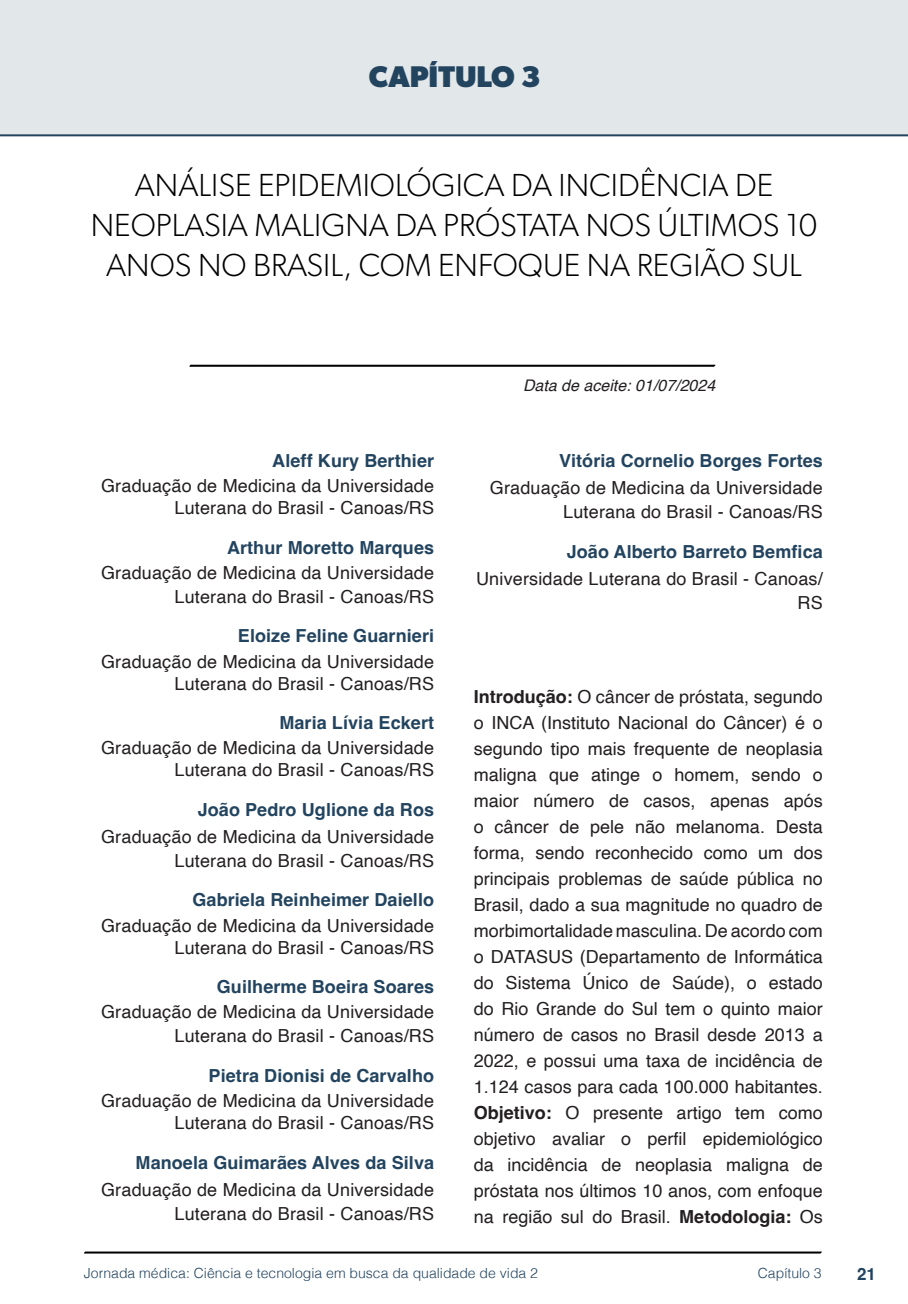
<style>
.page{position:relative;width:908px;height:1304px;background:#fff}
.page>*{position:absolute;margin:0;border:0;box-sizing:border-box;transform-origin:0 0}
.nome_artigos{font:300 32px/40px "Gibson";color:#000;text-align:center}
.capítulos{font:700 30px "Gibson";color:#23445f}
.Resumos_e_PC_TXT{font:18px/26px "Helvetica";color:#231f20;text-align:justify}
.info_autores{font:18px/24px "Helvetica";letter-spacing:.01em;color:#231f20;text-align:right}
.nome_autores{font:700 18px "Helvetica";letter-spacing:.005em;color:#23445f}
.t1{font:700 16.8px "Helvetica";color:#23445f}
.t2{font:italic 16px "Helvetica";color:#231f20}
.t3{font:300 14px "Helvetica";color:#23445f}
.s1{font-weight:700}
</style>
<div class="page">
<svg style="left:84px;top:1251px;width:737px;height:3px;background:#515151"></svg>
<div style="left:0;top:0;width:907px;height:136px;background:#e2e7e9"></div>
<svg style="left:189px;top:364px;width:526px;height:3px;background:#4f4f4f"></svg>
<div style="left:44px;top:72px;width:68px;height:61px;background:#e2e7e9"></div>
<p class="capítulos" style="left:369px;top:58px;width:173px">CAPÍTULO 3</p>
<p class="nome_artigos" style="left:91px;top:164px;width:727px">ANÁLISE EPIDEMIOLÓGICA DA INCIDÊNCIA DE<br>NEOPLASIA MALIGNA DA PRÓSTATA NOS ÚLTIMOS 10<br>ANOS NO BRASIL, COM ENFOQUE NA REGIÃO SUL</p>
<p class="nome_autores" style="left:272px;top:450px;width:163px">Aleff Kury Berthier</p>
<p class="info_autores" style="left:101px;top:476px;width:334px;line-height:22px">Graduação de Medicina da Universidade<br>Luterana do Brasil - Canoas/RS</p>
<p class="nome_autores" style="left:227px;top:536px;width:208px">Arthur Moretto Marques</p>
<p class="info_autores" style="left:101px;top:561px;width:334px">Graduação de Medicina da Universidade<br>Luterana do Brasil - Canoas/RS</p>
<p class="nome_autores" style="left:238px;top:625px;width:198px">Eloize Feline Guarnieri</p>
<p class="info_autores" style="left:101px;top:651px;width:334px;line-height:22px">Graduação de Medicina da Universidade<br>Luterana do Brasil - Canoas/RS</p>
<p class="nome_autores" style="left:279px;top:712px;width:156px">Maria Lívia Eckert</p>
<p class="info_autores" style="left:101px;top:738px;width:334px;line-height:22px">Graduação de Medicina da Universidade<br>Luterana do Brasil - Canoas/RS</p>
<p class="nome_autores" style="left:198px;top:798px;width:238px">João Pedro Uglione da Ros</p>
<p class="info_autores" style="left:101px;top:825px;width:334px">Graduação de Medicina da Universidade<br>Luterana do Brasil - Canoas/RS</p>
<p class="nome_autores" style="left:192px;top:889px;width:243px">Gabriela Reinheimer Daiello</p>
<p class="info_autores" style="left:101px;top:915px;width:334px;line-height:22px">Graduação de Medicina da Universidade<br>Luterana do Brasil - Canoas/RS</p>
<p class="nome_autores" style="left:217px;top:976px;width:219px">Guilherme Boeira Soares</p>
<p class="info_autores" style="left:101px;top:1001px;width:334px">Graduação de Medicina da Universidade<br>Luterana do Brasil - Canoas/RS</p>
<p class="nome_autores" style="left:208px;top:1064px;width:227px">Pietra Dionisi de Carvalho</p>
<p class="info_autores" style="left:101px;top:1090px;width:334px;line-height:22px">Graduação de Medicina da Universidade<br>Luterana do Brasil - Canoas/RS</p>
<p class="nome_autores" style="left:135px;top:1151px;width:300px">Manoela Guimarães Alves da Silva</p>
<p class="info_autores" style="left:101px;top:1178px;width:334px">Graduação de Medicina da Universidade<br>Luterana do Brasil - Canoas/RS</p>
<p class="t2" style="left:523px;top:373px;width:194px">Data de aceite: 01/07/2024</p>
<p class="nome_autores" style="left:559px;top:450px;width:265px">Vitória Cornelio Borges Fortes</p>
<p class="info_autores" style="left:489px;top:477px;width:334px">Graduação de Medicina da Universidade<br>Luterana do Brasil - Canoas/RS</p>
<p class="nome_autores" style="left:566px;top:540px;width:257px">João Alberto Barreto Bemfica</p>
<p class="info_autores" style="left:476px;top:567px;width:348px">Universidade Luterana do Brasil - Canoas/<br>RS</p>
<p class="Resumos_e_PC_TXT" style="left:473px;top:684px;width:350px"><span class="s1">Introdução:</span> O câncer de próstata, segundo o INCA (Instituto Nacional do Câncer) é o segundo tipo mais frequente de neoplasia maligna que atinge o homem, sendo o maior número de casos, apenas após o câncer de pele não melanoma. Desta forma, sendo reconhecido como um dos principais problemas de saúde pública no Brasil, dado a sua magnitude no quadro de morbimortalidade masculina. De acordo com o DATASUS (Departamento de Informática do Sistema Único de Saúde), o estado do Rio Grande do Sul tem o quinto maior número de casos no Brasil desde 2013 a 2022, e possui uma taxa de incidência de 1.124 casos para cada 100.000 habitantes.<br><span class="s1">Objetivo:</span> O presente artigo tem como objetivo avaliar o perfil epidemiológico da incidência de neoplasia maligna de próstata nos últimos 10 anos, com enfoque na região sul do Brasil. <span class="s1">Metodologia:</span> Os</p>
<p class="t3" style="left:84px;top:1261px;width:455px">Jornada médica: Ciência e tecnologia em busca da qualidade de vida 2</p>
<p class="t3" style="left:757px;top:1261px;width:65px">Capítulo 3</p>
<p class="t1" style="left:856px;top:1264px;width:20px">21</p>
</div>
